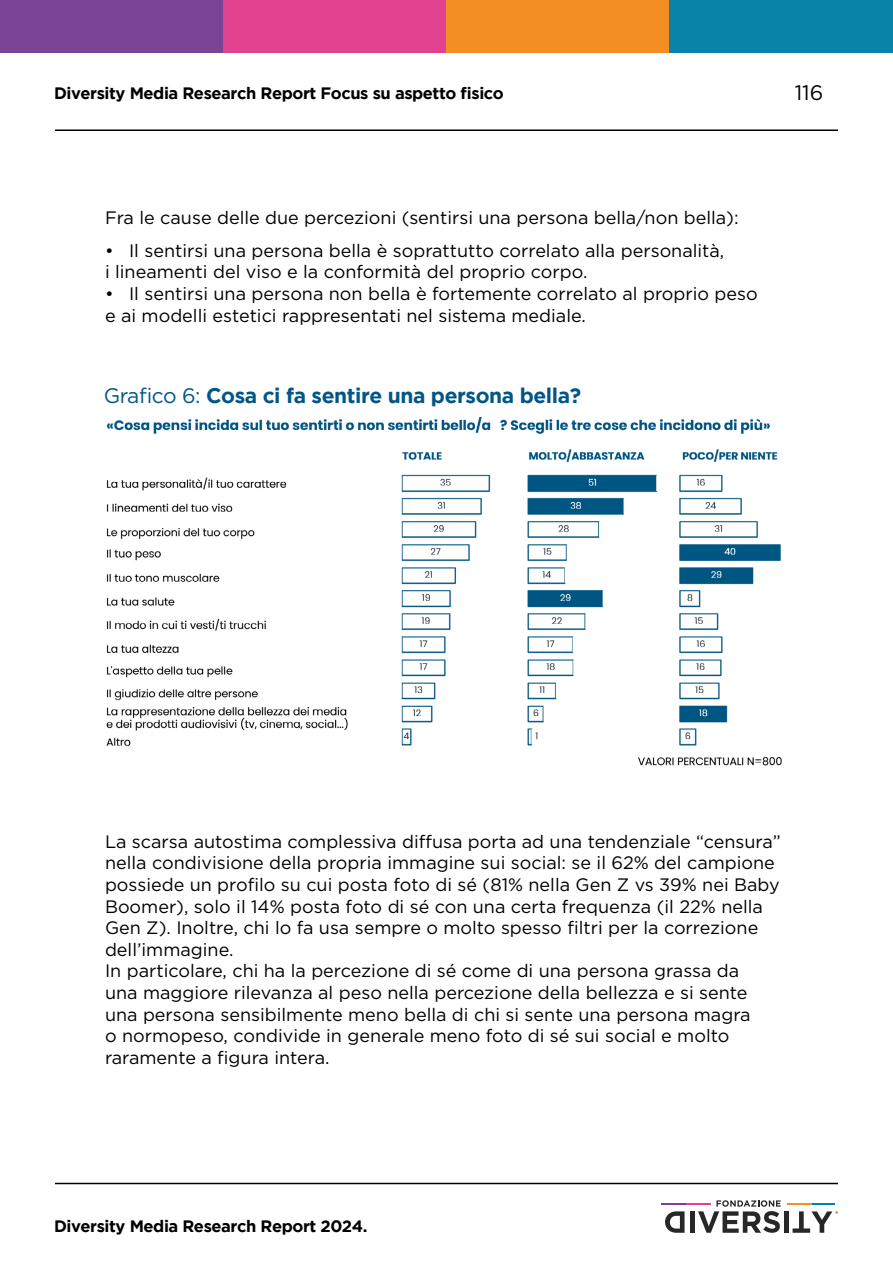
<style>
.page{position:relative;width:893px;height:1263px;background:#fff}
.page>*{position:absolute;margin:0;border:0;box-sizing:border-box;transform-origin:0 0}
.t1{font:700 21px "Gotham";letter-spacing:-.02em;color:#025685}
.t2{font:21px "Gotham";color:#000}
.t3{font:18px/21.6px "Gotham";color:#000}
.t4{font:700 16.5px "Gotham";letter-spacing:-.025em;color:#000}
.s1{font-weight:400}
</style>
<div class="page">
<div style="left:0;top:0;width:223px;height:53px;background:#7b4393"></div>
<div style="left:223px;top:0;width:223px;height:53px;background:#e04290"></div>
<div style="left:446px;top:0;width:224px;height:53px;background:#f38f22"></div>
<div style="left:670px;top:0;width:223px;height:53px;background:#0a83a9"></div>
<hr style="left:55px;top:1183px;width:783px;height:1px;background:#000">
<div style="left:690px;top:1211px;width:5px;height:21px;background:#272727"></div>
<div style="left:784px;top:1211px;width:5px;height:21px;background:#272727"></div>
<svg style="left:793px;top:1211px;width:45px;height:21px"></svg>
<svg style="left:665px;top:1211px;width:20px;height:21px"></svg>
<svg style="left:698px;top:1200px;width:83px;height:32px"></svg>
<hr style="left:662px;top:1202px;width:24px;height:2px;background:#7d4199">
<hr style="left:686px;top:1202px;width:24px;height:2px;background:#e73e97">
<hr style="left:787px;top:1202px;width:25px;height:2px;background:#f78f1e">
<hr style="left:812px;top:1202px;width:23px;height:2px;background:#0083a9">
<hr style="left:55px;top:129px;width:783px;height:2px;background:#000">
<img style="left:106px;top:416px;width:676px;height:350px">
<p class="t4" style="left:54px;top:84px;width:451px">Diversity Media Research Report Focus su aspetto fisico</p>
<p class="t2" style="left:795px;top:80px;width:30px">116</p>
<p class="t3" style="left:105px;top:207px;width:635px">Fra le cause delle due percezioni (sentirsi una persona bella/non bella):</p>
<p class="t3" style="left:105px;top:239px;width:621px">• Il sentirsi una persona bella è soprattutto correlato alla personalità, i lineamenti del viso e la conformità del proprio corpo.</p>
<p class="t3" style="left:105px;top:282px;width:654px">• Il sentirsi una persona non bella è fortemente correlato al proprio peso e ai modelli estetici rappresentati nel sistema mediale.</p>
<p class="t1" style="left:104px;top:383px;width:479px"><span class="s1">Grafico 6:</span> Cosa ci fa sentire una persona bella?</p>
<p class="t3" style="left:105px;top:830px;width:677px">La scarsa autostima complessiva diffusa porta ad una tendenziale “censura” nella condivisione della propria immagine sui social: se il 62% del campione possiede un profilo su cui posta foto di sé (81% nella Gen Z vs 39% nei Baby Boomer), solo il 14% posta foto di sé con una certa frequenza (il 22% nella Gen Z). Inoltre, chi lo fa usa sempre o molto spesso filtri per la correzione dell’immagine.<br>In particolare, chi ha la percezione di sé come di una persona grassa da<br>una maggiore rilevanza al peso nella percezione della bellezza e si sente una persona sensibilmente meno bella di chi si sente una persona magra<br>o normopeso, condivide in generale meno foto di sé sui social e molto raramente a figura intera.</p>
<p class="t4" style="left:54px;top:1217px;width:315px">Diversity Media Research Report 2024.</p>
</div>
